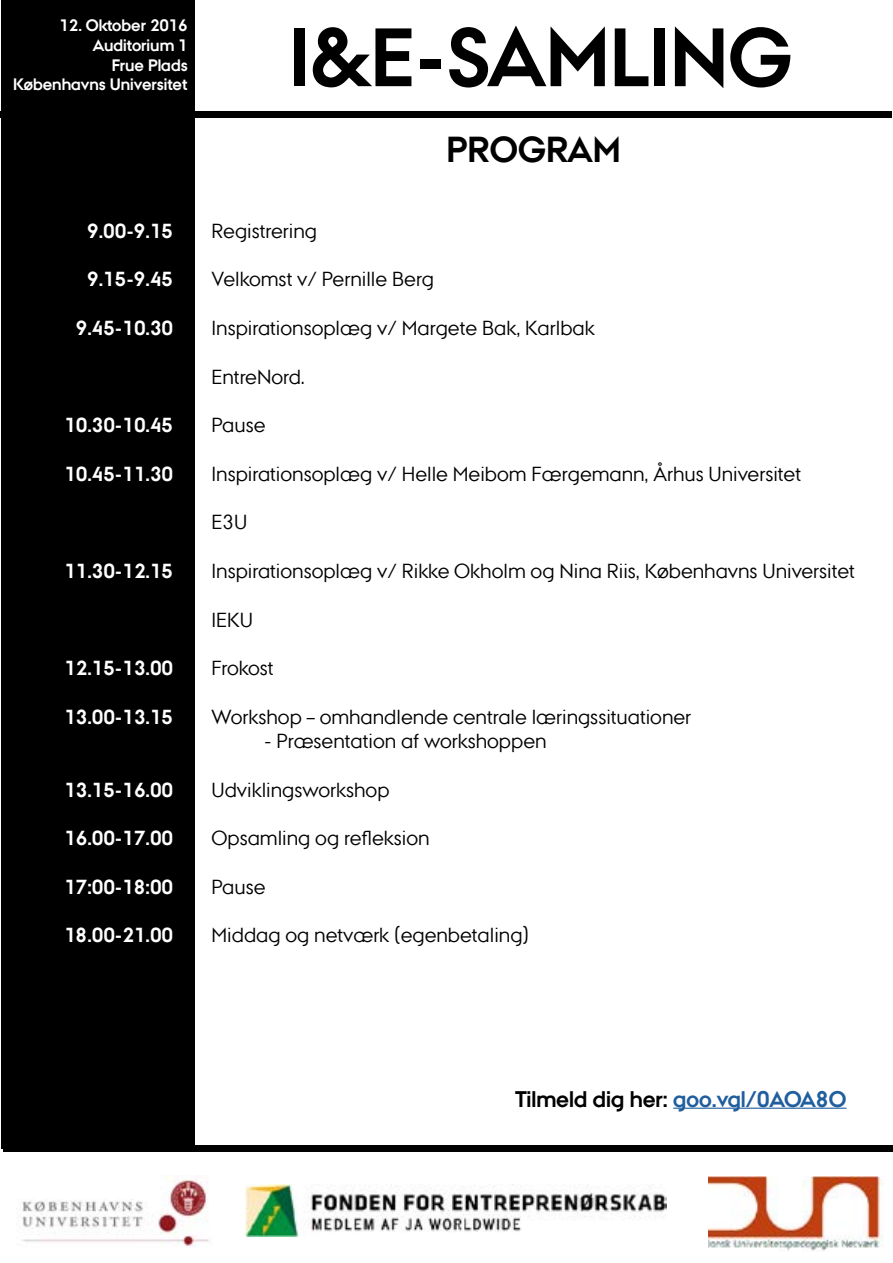
<style>
.page{position:relative;width:893px;height:1263px;background:#fff}
.page>*{position:absolute;margin:0;border:0;box-sizing:border-box;transform-origin:0 0}
.t1{font:700 82.5px "AU Passata";color:#000}
.t2{font:700 36px "AU Passata";color:#000}
.t3{font:700 22.5px "AU Passata";color:#000}
.t4{font:20.25px "AU Passata";color:#000}
.t5{font:700 20.25px "AU Passata";color:#fff}
.t6{font:700 16.5px/19.8px "AU Passata";color:#fff;text-align:right}
.s1{color:#215e9e}
</style>
<div class="page">
<div style="left:2px;top:0;width:193px;height:1149px;background:#000"></div>
<div style="left:1px;top:111px;width:891px;height:6px;background:#000"></div>
<img style="left:245px;top:1185px;width:421px;height:52px">
<img style="left:708px;top:1176px;width:175px;height:75px">
<div style="left:3px;top:1145px;width:890px;height:7px;background:#000"></div>
<hr style="left:673px;top:1108px;width:173px;height:1px;background:#215e9e">
<img style="left:22px;top:1175px;width:187px;height:72px">
<p class="t6" style="left:13px;top:16px;width:176px">12. Oktober 2016<br>Auditorium 1<br>Frue Plads<br>Københavns Universitet</p>
<p class="t5" style="left:87px;top:219px;width:88px">9.00-9.15</p>
<p class="t5" style="left:87px;top:267px;width:88px">9.15-9.45</p>
<p class="t5" style="left:76px;top:316px;width:99px">9.45-10.30</p>
<p class="t5" style="left:64px;top:413px;width:110px">10.30-10.45</p>
<p class="t5" style="left:64px;top:462px;width:110px">10.45-11.30</p>
<p class="t5" style="left:64px;top:559px;width:110px">11.30-12.15</p>
<p class="t5" style="left:64px;top:656px;width:110px">12.15-13.00</p>
<p class="t5" style="left:64px;top:705px;width:110px">13.00-13.15</p>
<p class="t5" style="left:64px;top:778px;width:110px">13.15-16.00</p>
<p class="t5" style="left:64px;top:826px;width:110px">16.00-17.00</p>
<p class="t5" style="left:64px;top:875px;width:110px">17:00-18:00</p>
<p class="t5" style="left:64px;top:924px;width:110px">18.00-21.00</p>
<h1 class="t1" style="left:290px;top:9px;width:504px">I&amp;E-SAMLING</h1>
<h2 class="t2" style="left:446px;top:128px;width:176px">PROGRAM</h2>
<p class="t4" style="left:211px;top:219px;width:107px">Registrering</p>
<p class="t4" style="left:211px;top:267px;width:224px">Velkomst v/ Pernille Berg</p>
<p class="t4" style="left:211px;top:316px;width:385px">Inspirationsoplæg v/ Margete Bak, Karlbak</p>
<p class="t4" style="left:211px;top:365px;width:95px">EntreNord.</p>
<p class="t4" style="left:211px;top:413px;width:55px">Pause</p>
<p class="t4" style="left:211px;top:462px;width:591px">Inspirationsoplæg v/ Helle Meibom Færgemann, Århus Universitet</p>
<p class="t4" style="left:211px;top:510px;width:37px">E3U</p>
<p class="t4" style="left:211px;top:559px;width:645px">Inspirationsoplæg v/ Rikke Okholm og Nina Riis, Københavns Universitet</p>
<p class="t4" style="left:211px;top:608px;width:43px">IEKU</p>
<p class="t4" style="left:211px;top:656px;width:64px">Frokost</p>
<p class="t4" style="left:211px;top:705px;width:481px">Workshop – omhandlende centrale læringssituationer</p>
<p class="t4" style="left:264px;top:729px;width:284px">- Præsentation af workshoppen</p>
<p class="t4" style="left:211px;top:778px;width:180px">Udviklingsworkshop</p>
<p class="t4" style="left:211px;top:826px;width:220px">Opsamling og refleksion</p>
<p class="t4" style="left:211px;top:875px;width:55px">Pause</p>
<p class="t4" style="left:211px;top:924px;width:319px">Middag og netværk (egenbetaling)</p>
<p class="t3" style="left:515px;top:1085px;width:333px">Tilmeld dig her: <span class="s1">goo.vgl/0AOA8O</span></p>
</div>
